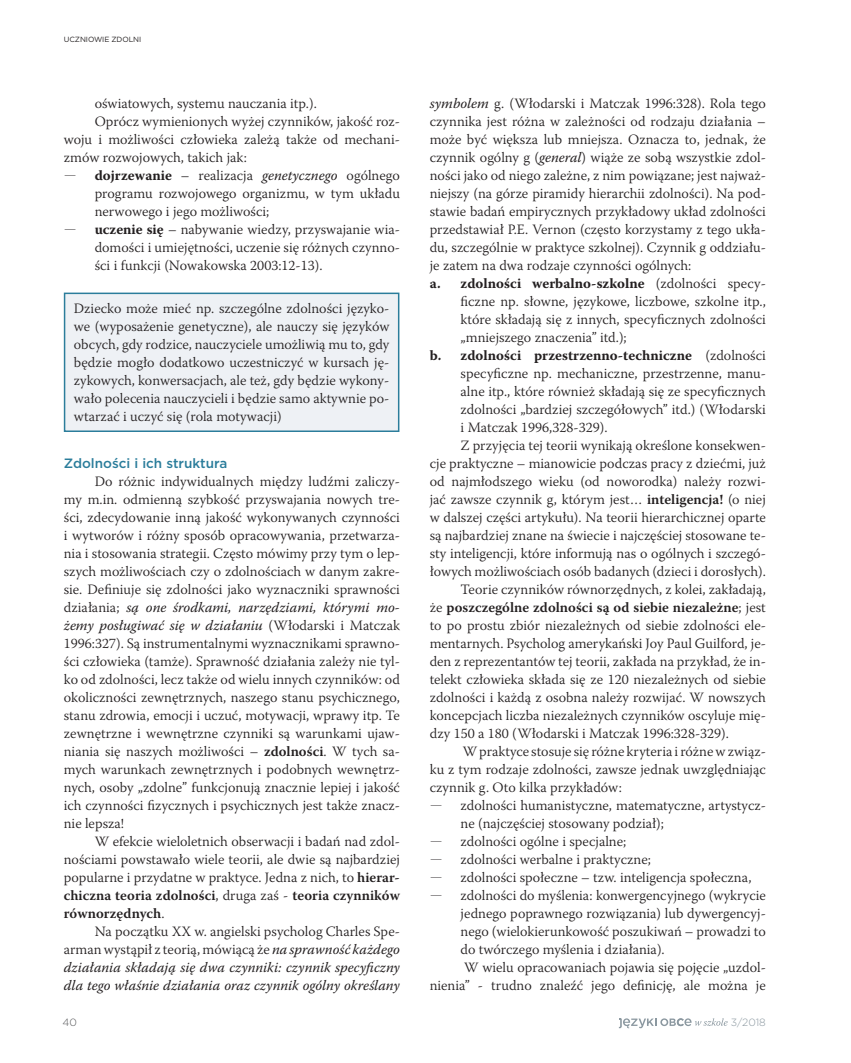
<style>
.page{position:relative;width:851px;height:1063px;background:#fff}
.page>*{position:absolute;margin:0;border:0;box-sizing:border-box;transform-origin:0 0}
.txt_wcięcie{font:300 14.25px/18px "Warnock Pro";color:#231f20;text-align:justify}
.txt_bez_wcięcia{font:300 14.25px/18px "Warnock Pro";color:#231f20;text-align:justify}
.txt_wcięcie-2{font:italic 14.25px/18px "Warnock Pro";color:#231f20;text-align:justify}
.śródtyt{font:500 13.5px "Gotham";color:#2b7d9b}
.t1{font:300 10.5px "Gotham";color:#8b98a0}
.t2{font:300 10.5px "Gotham";color:#57585a}
.t3{font:7.5px "Gotham";letter-spacing:-.01em;color:#231f20}
.s1{font-family:"Gotham";font-weight:200}
.s2{font-weight:700}
.s3{font-weight:400;font-style:italic}
.s4{font-weight:600}
.s5{font-weight:300;font-style:normal}
</style>
<div class="page">
<svg style="left:618px;top:1018px;width:109px;height:10px"></svg>
<div style="left:65px;top:293px;width:333px;height:138px;background:#eef1f5"></div>
<div style="left:64px;top:293px;width:335px;height:139px;border:2px solid #2b7d9b"></div>
<p class="t3" style="left:64px;top:35px;width:79px">UCZNIOWIE ZDOLNI</p>
<p class="txt_wcięcie" style="left:95px;top:94px;width:223px">oświatowych, systemu nauczania itp.).</p>
<p class="txt_wcięcie" style="left:64px;top:112px;width:337px;text-indent:31px">Oprócz wymienionych wyżej czynników, jakość roz&shy;woju i możliwości człowieka zależą także od mechani&shy;zmów rozwojowych, takich jak:</p>
<p class="txt_wcięcie" style="left:95px;top:166px;width:307px;text-indent:-31px"><span class="s1">—</span> <span class="s2">dojrzewanie</span> – realizacja <span class="s3">genetycznego</span> ogólnego programu rozwojowego organizmu, w tym układu nerwowego i jego możliwości;</p>
<p class="txt_wcięcie" style="left:95px;top:220px;width:307px;text-indent:-31px"><span class="s1">—</span> <span class="s2">uczenie się</span> – nabywanie wiedzy, przyswajanie wia&shy;domości i umiejętności, uczenie się różnych czynno&shy;ści i funkcji (Nowakowska 2003:12-13).</p>
<p class="txt_wcięcie" style="left:74px;top:299px;width:317px">Dziecko może mieć np. szczególne zdolności języko&shy;we (wyposażenie genetyczne), ale nauczy się języków obcych, gdy rodzice, nauczyciele umożliwią mu to, gdy będzie mogło dodatkowo uczestniczyć w kursach ję&shy;zykowych, konwersacjach, ale też, gdy będzie wykony&shy;wało polecenia nauczycieli i będzie samo aktywnie po&shy;wtarzać i uczyć się (rola motywacji)</p>
<p class="śródtyt" style="left:64px;top:454px;width:165px">Zdolności i ich struktura</p>
<p class="txt_wcięcie" style="left:64px;top:472px;width:337px;text-indent:31px">Do różnic indywidualnych między ludźmi zaliczy&shy;my m.in. odmienną szybkość przyswajania nowych tre&shy;ści, zdecydowanie inną jakość wykonywanych czynności i wytworów i różny sposób opracowywania, przetwarza&shy;nia i stosowania strategii. Często mówimy przy tym o lep&shy;szych możliwościach czy o zdolnościach w danym zakre&shy;sie. Definiuje się zdolności jako wyznaczniki sprawności działania; <span class="s3">są one środkami, narzędziami, którymi mo&shy;żemy posługiwać się w działaniu</span> (Włodarski i Matczak 1996:327). Są instrumentalnymi wyznacznikami sprawno&shy;ści człowieka (tamże). Sprawność działania zależy nie tyl&shy;ko od zdolności, lecz także od wielu innych czynników: od okoliczności zewnętrznych, naszego stanu psychicznego, stanu zdrowia, emocji i uczuć, motywacji, wprawy itp. Te zewnętrzne i wewnętrzne czynniki są warunkami ujaw&shy;niania się naszych możliwości – <span class="s4">zdolności</span>. W tych sa&shy;mych warunkach zewnętrznych i podobnych wewnętrz&shy;nych, osoby „zdolne” funkcjonują znacznie lepiej i jakość ich czynności fizycznych i psychicznych jest także znacz&shy;nie lepsza!</p>
<p class="txt_wcięcie" style="left:64px;top:832px;width:337px;text-indent:31px">W efekcie wieloletnich obserwacji i badań nad zdol&shy;nościami powstawało wiele teorii, ale dwie są najbardziej popularne i przydatne w praktyce. Jedna z nich, to <span class="s4">hierar&shy;chiczna teoria zdolności</span>, druga zaś - <span class="s4">teoria czynników równorzędnych</span>.</p>
<p class="txt_wcięcie-2" style="left:64px;top:922px;width:337px;text-indent:31px"><span class="s5">Na początku XX w. angielski psycholog Charles Spe&shy;arman wystąpił z teorią, mówiącą że</span> na sprawność każdego działania składają się dwa czynniki: czynnik specyficzny dla tego właśnie działania oraz czynnik ogólny określany</p>
<p class="txt_wcięcie" style="left:429px;top:94px;width:337px"><span class="s3">symbolem</span> g. (Włodarski i Matczak 1996:328). Rola tego czynnika jest różna w zależności od rodzaju działania – może być większa lub mniejsza. Oznacza to, jednak, że czynnik ogólny g (<span class="s3">general</span>) wiąże ze sobą wszystkie zdol&shy;ności jako od niego zależne, z nim powiązane; jest najważ&shy;niejszy (na górze piramidy hierarchii zdolności). Na pod&shy;stawie badań empirycznych przykładowy układ zdolności przedstawiał P.E. Vernon (często korzystamy z tego ukła&shy;du, szczególnie w praktyce szkolnej). Czynnik g oddziału&shy;je zatem na dwa rodzaje czynności ogólnych:</p>
<p class="txt_bez_wcięcia" style="left:460px;top:274px;width:307px;text-indent:-31px"><span class="s2">a. zdolności werbalno-szkolne</span> (zdolności specy&shy;ficzne np. słowne, językowe, liczbowe, szkolne itp., które składają się z innych, specyficznych zdolności „mniejszego znaczenia” itd.);</p>
<p class="txt_bez_wcięcia" style="left:460px;top:346px;width:307px;text-indent:-31px"><span class="s2">b. zdolności przestrzenno-techniczne</span> (zdolności specyficzne np. mechaniczne, przestrzenne, manu&shy;alne itp., które również składają się ze specyficznych zdolności „bardziej szczegółowych” itd.) (Włodarski i Matczak 1996,328-329).</p>
<p class="txt_wcięcie" style="left:429px;top:436px;width:337px;text-indent:31px">Z przyjęcia tej teorii wynikają określone konsekwen&shy;cje praktyczne – mianowicie podczas pracy z dziećmi, już od najmłodszego wieku (od noworodka) należy rozwi&shy;jać zawsze czynnik g, którym jest… <span class="s4">inteligencja!</span> (o niej w dalszej części artykułu). Na teorii hierarchicznej oparte są najbardziej znane na świecie i najczęściej stosowane te&shy;sty inteligencji, które informują nas o ogólnych i szczegó&shy;łowych możliwościach osób badanych (dzieci i dorosłych).</p>
<p class="txt_wcięcie" style="left:429px;top:580px;width:337px;text-indent:31px">Teorie czynników równorzędnych, z kolei, zakładają, że <span class="s4">poszczególne zdolności są od siebie niezależne</span>; jest to po prostu zbiór niezależnych od siebie zdolności ele&shy;mentarnych. Psycholog amerykański Joy Paul Guilford, je&shy;den z reprezentantów tej teorii, zakłada na przykład, że in&shy;telekt człowieka składa się ze 120 niezależnych od siebie zdolności i każdą z osobna należy rozwijać. W nowszych koncepcjach liczba niezależnych czynników oscyluje mię&shy;dzy 150 a 180 (Włodarski i Matczak 1996:328-329).</p>
<p class="txt_wcięcie" style="left:429px;top:742px;width:337px;text-indent:33px">W praktyce stosuje się różne kryteria i różne w związ&shy;ku z tym rodzaje zdolności, zawsze jednak uwzględniając czynnik g. Oto kilka przykładów:</p>
<p class="txt_wcięcie" style="left:460px;top:796px;width:307px;text-indent:-31px"><span class="s1">—</span> zdolności humanistyczne, matematyczne, artystycz&shy;ne (najczęściej stosowany podział);</p>
<p class="txt_wcięcie" style="left:429px;top:832px;width:198px"><span class="s1">—</span> zdolności ogólne i specjalne;</p>
<p class="txt_wcięcie" style="left:429px;top:850px;width:222px"><span class="s1">—</span> zdolności werbalne i praktyczne;</p>
<p class="txt_wcięcie" style="left:429px;top:868px;width:323px"><span class="s1">—</span> zdolności społeczne – tzw. inteligencja społeczna,</p>
<p class="txt_wcięcie" style="left:460px;top:886px;width:307px;text-indent:-31px"><span class="s1">—</span> zdolności do myślenia: konwergencyjnego (wykrycie jednego poprawnego rozwiązania) lub dywergencyj&shy;nego (wielokierunkowość poszukiwań – prowadzi to do twórczego myślenia i działania).</p>
<p class="txt_wcięcie" style="left:429px;top:958px;width:337px;text-align:right">W wielu opracowaniach pojawia się pojęcie „uzdol&shy;nienia” - trudno znaleźć jego definicję, ale można je</p>
<p class="t2" style="left:63px;top:1016px;width:16px">40</p>
<p class="t1" style="left:730px;top:1016px;width:37px">3/2018</p>
</div>
